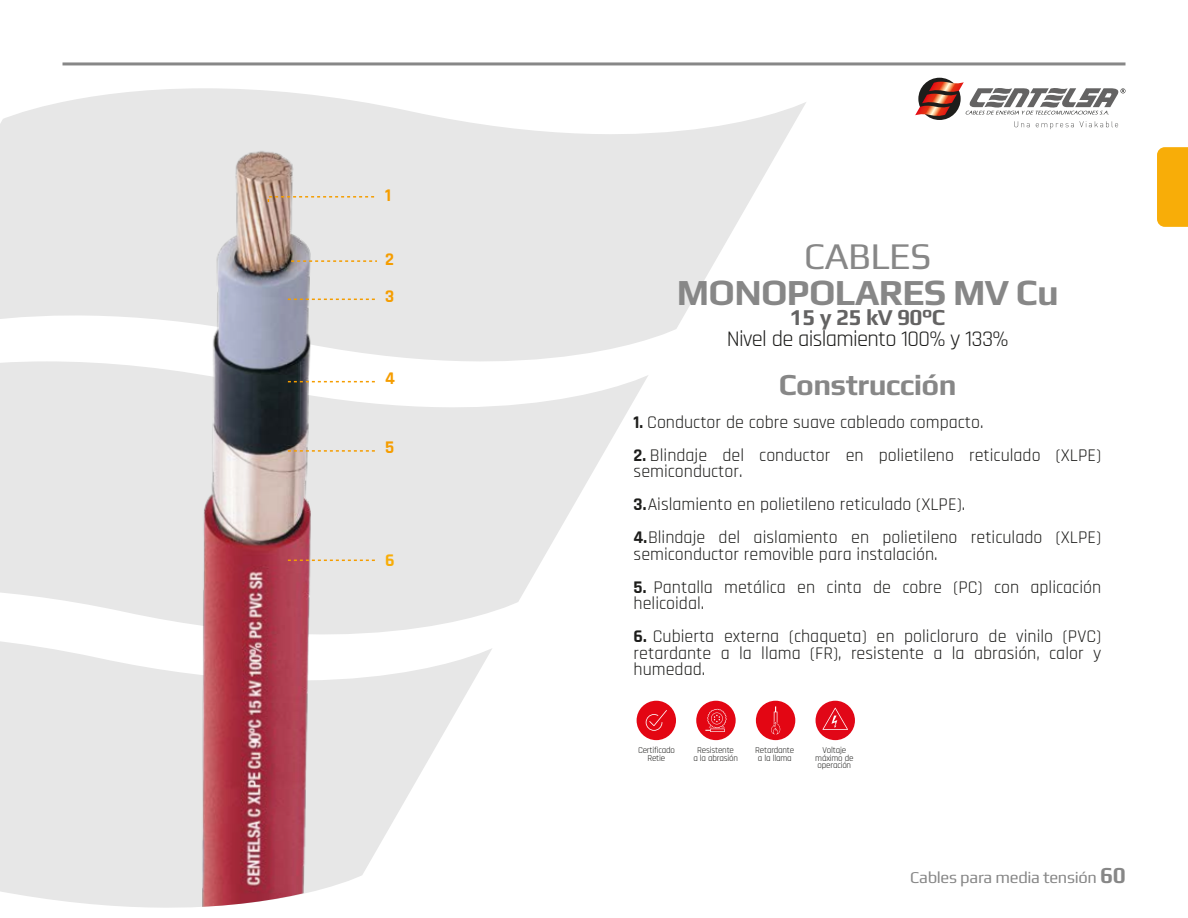
<style>
.page{position:relative;width:1188px;height:918px;background:#fff}
.page>*{position:absolute;margin:0;border:0;box-sizing:border-box;transform-origin:0 0}
.t1{font:37.5px "Play";letter-spacing:-.02em;color:#878787}
.t2{font:700 36.45px "Play";letter-spacing:-.02em;color:#878787}
.t3{font:700 30px "Play";letter-spacing:-.02em;color:#878787}
.t4{font:22.5px "Rajdhani";letter-spacing:-.03em;color:#1d1d1b}
.t5{font:700 22.5px "Play";letter-spacing:-.02em;color:#646363}
.t6{font:18px/16.5px "Rajdhani";color:#1d1d1b}
.t7{font:700 18px "Rajdhani";color:#f59d00}
.t8{font:700 18px "Rajdhani";color:#f8ad08}
.t9{font:16.5px "Play";letter-spacing:-.02em;color:#878787}
.t10{font:9px/7.5px "Rajdhani";letter-spacing:-.02em;color:#1d1d1b;text-align:center}
.s1{font-weight:700}
.s2{font-weight:700;font-size:22.5px}
</style>
<div class="page">
<hr style="left:63px;top:62px;width:1063px;height:3px;background:#878787">
<svg style="left:0;top:88px;width:806px;height:273px;fill:#e7e7e7"></svg>
<svg style="left:0;top:361px;width:648px;height:273px;fill:#e7e7e7"></svg>
<svg style="left:0;top:641px;width:492px;height:267px;fill:#e7e7e7"></svg>
<img style="left:189px;top:133px;width:139px;height:774px">
<div style="left:1157px;top:147px;width:31px;height:80px;background:#f8ad08"></div>
<svg style="left:267px;top:195px;width:109px;height:9px"></svg>
<svg style="left:291px;top:260px;width:86px;height:2px"></svg>
<svg style="left:288px;top:299px;width:89px;height:1px"></svg>
<svg style="left:288px;top:381px;width:89px;height:1px"></svg>
<svg style="left:288px;top:450px;width:89px;height:2px"></svg>
<svg style="left:288px;top:560px;width:89px;height:1px"></svg>
<div style="left:756px;top:701px;width:39px;height:39px;background:#e30613;border-radius:50%"></div>
<svg style="left:771px;top:706px;width:9px;height:28px"></svg>
<div style="left:637px;top:701px;width:39px;height:39px;background:#e30613;border-radius:50%"></div>
<svg style="left:646px;top:710px;width:21px;height:21px"></svg>
<div style="left:696px;top:701px;width:40px;height:39px;background:#e30613;border-radius:50%"></div>
<svg style="left:705px;top:709px;width:22px;height:23px"></svg>
<div style="left:816px;top:701px;width:39px;height:39px;background:#e10717;border-radius:50%"></div>
<svg style="left:823px;top:708px;width:25px;height:22px"></svg>
<svg style="left:918px;top:78px;width:43px;height:42px"></svg>
<svg style="left:915px;top:82px;width:210px;height:47px"></svg>
<p class="t7" style="left:385px;top:184px;width:8px">1</p>
<p class="t7" style="left:385px;top:249px;width:10px">2</p>
<h1 class="t1" style="left:804px;top:230px;width:129px">CABLES</h1>
<h2 class="t2" style="left:677px;top:266px;width:383px">MONOPOLARES MV Cu</h2>
<p class="t5" style="left:790px;top:302px;width:157px">15 y 25 kV 90°C</p>
<p class="t7" style="left:385px;top:285px;width:11px">3</p>
<p class="t4" style="left:727px;top:326px;width:283px">Nivel de aislamiento 100% y 133%</p>
<p class="t7" style="left:385px;top:368px;width:11px">4</p>
<p class="t7" style="left:385px;top:437px;width:11px">5</p>
<p class="t8" style="left:385px;top:549px;width:11px">6</p>
<h3 class="t3" style="left:779px;top:364px;width:179px">Construcción</h3>
<p class="t6" style="left:634px;top:415px;width:351px"><span class="s1">1.</span> Conductor de cobre suave cableado compacto.</p>
<p class="t6" style="left:634px;top:448px;width:469px"><span class="s1">2.</span> Blindaje del conductor en polietileno reticulado (XLPE) semiconductor.</p>
<p class="t6" style="left:634px;top:489px;width:469px;line-height:33px"><span class="s1">3.</span>Aislamiento en polietileno reticulado (XLPE).<br><span class="s1">4.</span>Blindaje del aislamiento en polietileno reticulado (XLPE)</p>
<p class="t6" style="left:634px;top:547px;width:306px">semiconductor removible para instalación.</p>
<p class="t6" style="left:634px;top:580px;width:469px"><span class="s1">5.</span> Pantalla metálica en cinta de cobre (PC) con aplicación helicoidal.</p>
<p class="t6" style="left:634px;top:629px;width:469px;text-align:justify"><span class="s1">6.</span> Cubierta externa (chaqueta) en policloruro de vinilo (PVC) retardante a la llama (FR), resistente a la abrasión, calor y humedad.</p>
<p class="t10" style="left:638px;top:747px;width:38px">Certificado<br>Retie</p>
<p class="t10" style="left:693px;top:747px;width:46px">Resistente<br>a la abrasión</p>
<p class="t10" style="left:755px;top:747px;width:41px;text-align:left">Retardante a la llama</p>
<p class="t10" style="left:815px;top:747px;width:40px">Voltaje máximo de operación</p>
<p class="t9" style="left:910px;top:866px;width:217px">Cables para media tensión <span class="s2">60</span></p>
</div>
